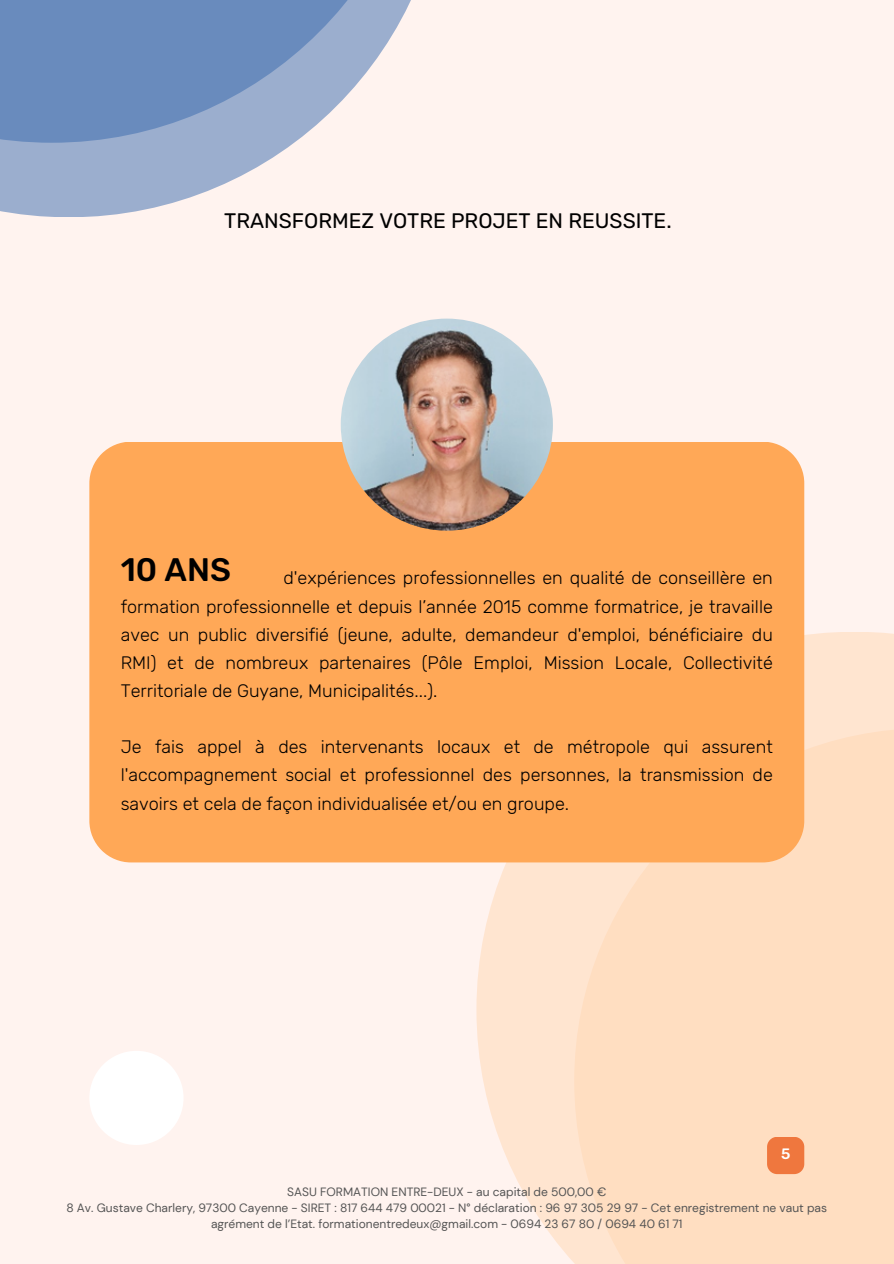
<style>
.page{position:relative;width:894px;height:1264px;background:#fff}
.page>*{position:absolute;margin:0;border:0;box-sizing:border-box;transform-origin:0 0}
.t1{font:500 32.4px "Rubik";color:#000}
.t2{font:21px "Rubik";color:#000}
.t3{font:300 18px/28.2px "Rubik";color:#000;text-align:justify}
.t4{font:500 15px "Rubik";color:#fff}
.t5{font:12px/16px "DM Sans";color:#545454;text-align:center}
</style>
<div class="page">
<div style="left:0;top:0;width:893px;height:1263px;background:#fff3ef"></div>
<svg style="left:476px;top:631px;width:417px;height:632px;fill:#ffe5d0"></svg>
<div style="left:89px;top:1050px;width:94px;height:94px;background:#fff;border-radius:50%"></div>
<div style="left:574px;top:728px;width:319px;height:535px;background:linear-gradient(to right,#ffdfc4,#ffddc0)"></div>
<div style="left:89px;top:441px;width:715px;height:421px;background:#ffa857"></div>
<svg style="left:0;top:143px;width:294px;height:74px;fill:#9baece"></svg>
<img style="left:340px;top:318px;width:212px;height:212px;border-radius:50%">
<svg style="left:0;top:0;width:411px;height:143px;background:#87a0c7"></svg>
<div style="left:766px;top:1136px;width:38px;height:38px;background:#ef773e;border-radius:10px"></div>
<h3 class="t2" style="left:224px;top:208px;width:449px">TRANSFORMEZ VOTRE PROJET EN REUSSITE.</h3>
<p class="t1" style="left:121px;top:551px;width:112px">10 ANS</p>
<h1 class="t3" style="left:121px;top:564px;width:653px;text-indent:162px">d'expériences professionnelles en qualité de conseillère en formation professionnelle et depuis l’année 2015 comme formatrice, je travaille avec un public diversifié (jeune, adulte, demandeur d'emploi, bénéficiaire du RMI) et de nombreux partenaires (Pôle Emploi, Mission Locale, Collectivité Territoriale de Guyane, Municipalités...).</h1>
<h3 class="t3" style="left:121px;top:733px;width:653px">Je fais appel à des intervenants locaux et de métropole qui assurent l'accompagnement social et professionnel des personnes, la transmission de savoirs et cela de façon individualisée et/ou en groupe.</h3>
<p class="t4" style="left:780px;top:1145px;width:11px">5</p>
<p class="t5" style="left:287px;top:1184px;width:320px">SASU FORMATION ENTRE-DEUX - au capital de 500,00 €</p>
<p class="t5" style="left:66px;top:1200px;width:762px">8 Av. Gustave Charlery, 97300 Cayenne - SIRET : 817 644 479 00021 - N° déclaration : 96 97 305 29 97 - Cet enregistrement ne vaut pas agrément de l’Etat. formationentredeux@gmail.com - 0694 23 67 80 / 0694 40 61 71</p>
</div>
